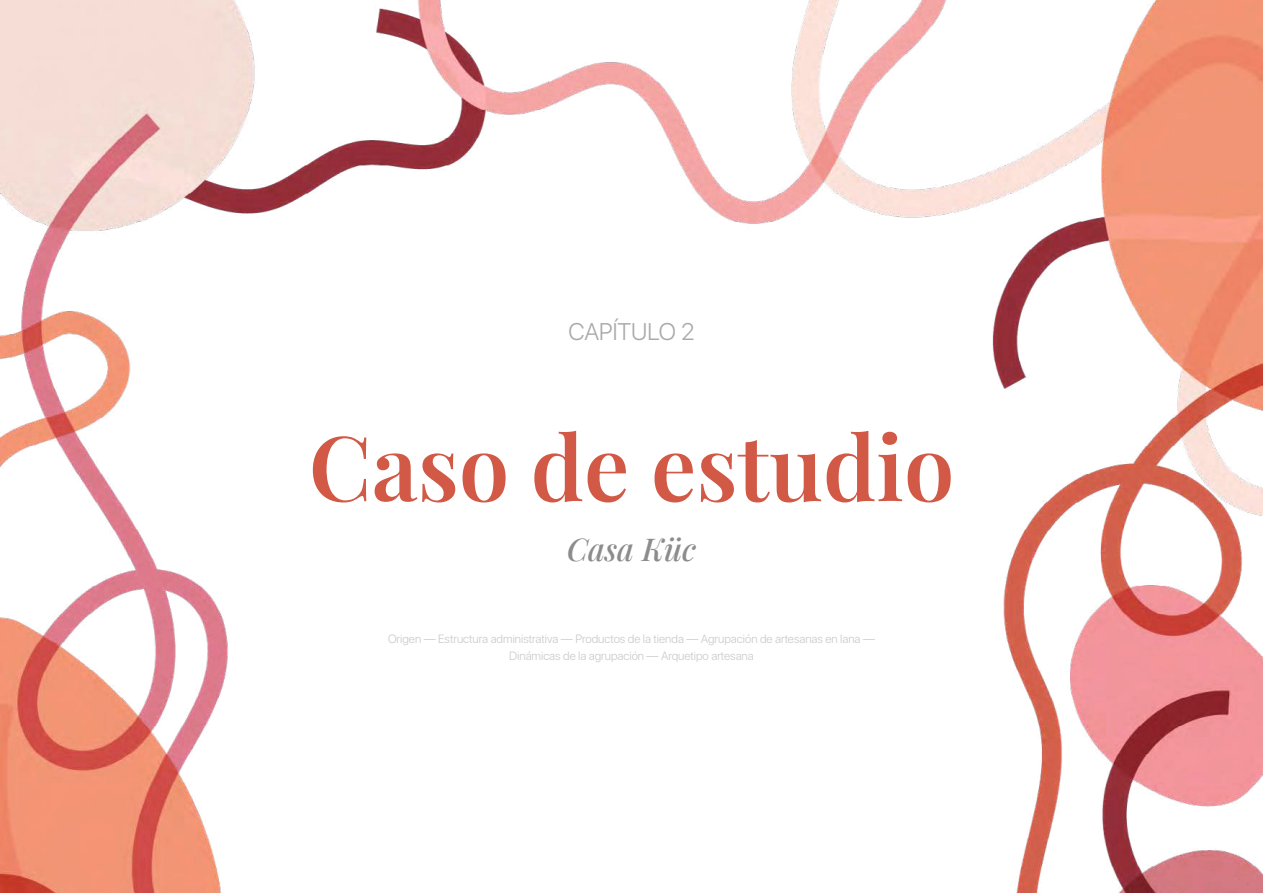
<style>
.page{position:relative;width:1263px;height:893px;background:#fff}
.page>*{position:absolute;margin:0;border:0;box-sizing:border-box;transform-origin:0 0}
.t1{font:600 90px "Playfair Display";color:#d15945}
.t2{font:italic 500 31.5px "Playfair Display";color:#8c8c8c}
.t3{font:300 24px "SF Pro Display";color:#a9a9a9}
.t4{font:300 12px/16.5px "SF Pro Display";color:#cacaca;text-align:center}
</style>
<div class="page">
<img style="left:0;top:0;width:1263px;height:893px">
<h3 class="t3" style="left:568px;top:315px;width:128px">CAPÍTULO 2</h3>
<h1 class="t1" style="left:309px;top:397px;width:647px">Caso de estudio</h1>
<h2 class="t2" style="left:567px;top:525px;width:131px">Casa Küc</h2>
<p class="t4" style="left:388px;top:630px;width:488px">Origen — Estructura administrativa — Productos de la tienda — Agrupación de artesanas en lana —<br>Dinámicas de la agrupación — Arquetipo artesana</p>
</div>
